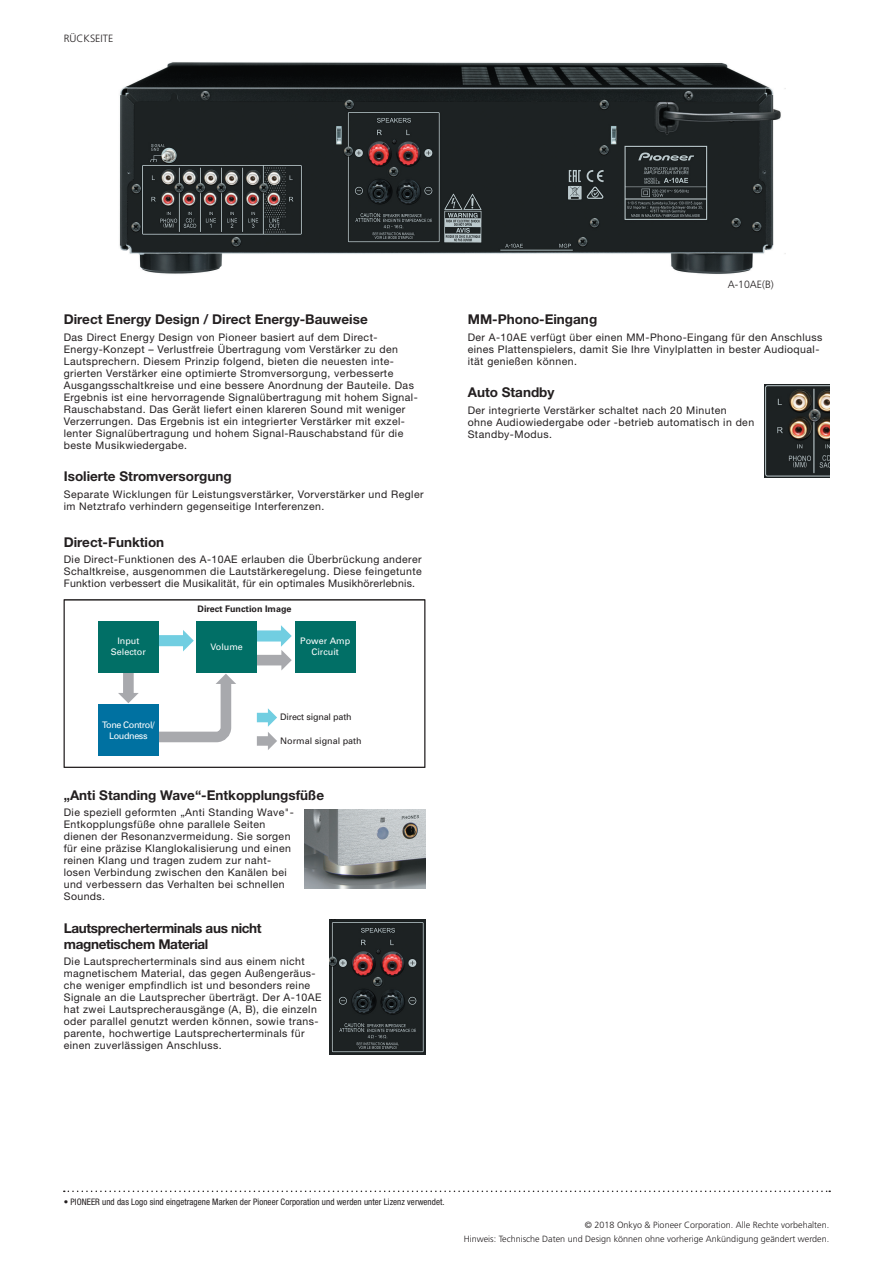
<style>
.page{position:relative;width:893px;height:1263px;background:#fff}
.page>*{position:absolute;margin:0;border:0;box-sizing:border-box;transform-origin:0 0}
._02_Pioneer_Subhead{font:700 13.5px "Helvetica Neue LT Std";color:#231f20}
._02_Pioneer_Subhead-2{font:700 13.5px/16.5px "Helvetica Neue LT Std";letter-spacing:-.025em;color:#231f20}
._02_Pioneer_Subhead-3{font:10.5px/12px "Helvetica Neue LT Std";letter-spacing:.04em;color:#231f20}
._05_sub_text{font:300 10.5px "Frutiger LT Std";color:#231f20}
._05_sub_text-2{font:300 9px "Frutiger LT Std";color:#231f20}
._07_colum{font:condensed 9px "Helvetica Neue LT Std";letter-spacing:.005em;color:#231f20}
.t1{font:9px/10.8px "Univers";color:#fff;text-align:center}
.t2{font:9px "Univers";letter-spacing:-.01em;color:#231f20}
.t3{font:9px/10.8px "Univers";letter-spacing:-.04em;color:#fff;text-align:center}
.図のタイトル{font:700 9px "Univers LT Std";color:#231f20}
</style>
<div class="page">
<img style="left:119px;top:62px;width:667px;height:212px">
<svg style="left:64px;top:1190px;width:766px;height:2px"></svg>
<img style="left:304px;top:809px;width:121px;height:80px">
<img style="left:764px;top:384px;width:65px;height:93px">
<div style="left:155px;top:635px;width:29px;height:11px;background:#71cee1"></div>
<svg style="left:183px;top:630px;width:11px;height:21px"></svg>
<div style="left:253px;top:630px;width:29px;height:11px;background:#71cee1"></div>
<div style="left:253px;top:655px;width:30px;height:10px;background:#a8a9ad"></div>
<svg style="left:281px;top:625px;width:11px;height:45px"></svg>
<div style="left:257px;top:736px;width:12px;height:10px;background:#a8a9ad"></div>
<svg style="left:118px;top:672px;width:119px;height:75px"></svg>
<div style="left:98px;top:621px;width:60px;height:51px;background:#016f66"></div>
<div style="left:98px;top:705px;width:60px;height:51px;background:#0071a1"></div>
<div style="left:197px;top:621px;width:60px;height:51px;background:#016f66"></div>
<div style="left:295px;top:621px;width:60px;height:51px;background:#016f66"></div>
<div style="left:257px;top:713px;width:12px;height:9px;background:#71cee1"></div>
<svg style="left:268px;top:708px;width:9px;height:42px"></svg>
<div style="left:64px;top:600px;width:361px;height:167px;border:1px solid #231f20"></div>
<img style="left:330px;top:920px;width:95px;height:134px">
<p class="_05_sub_text" style="left:64px;top:32px;width:51px">RÜCKSEITE</p>
<p class="_02_Pioneer_Subhead" style="left:64px;top:311px;width:305px">Direct Energy Design / Direct Energy-Bauweise</p>
<p class="_02_Pioneer_Subhead-3" style="left:64px;top:331px;width:355px">Das Direct Energy Design von Pioneer basiert auf dem Direct-Energy-Konzept – Verlustfreie Übertragung vom Verstärker zu den Lautsprechern. Diesem Prinzip folgend, bieten die neuesten inte&shy;grierten Verstärker eine optimierte Stromversorgung, verbesserte Ausgangsschaltkreise und eine bessere Anordnung der Bauteile. Das Ergebnis ist eine hervorragende Signalübertragung mit hohem Signal-Rauschabstand. Das Gerät liefert einen klareren Sound mit weniger Verzerrungen. Das Ergebnis ist ein integrierter Verstärker mit exzel&shy;lenter Signalübertragung und hohem Signal-Rauschabstand für die beste Musikwiedergabe.</p>
<p class="_02_Pioneer_Subhead" style="left:64px;top:468px;width:169px">Isolierte Stromversorgung</p>
<p class="_02_Pioneer_Subhead-3" style="left:64px;top:488px;width:361px">Separate Wicklungen für Leistungsverstärker, Vorverstärker und Regler im Netztrafo verhindern gegenseitige Interferenzen.</p>
<p class="_02_Pioneer_Subhead" style="left:64px;top:533px;width:102px">Direct-Funktion</p>
<p class="_02_Pioneer_Subhead-3" style="left:64px;top:553px;width:359px;text-align:justify">Die Direct-Funktionen des A-10AE erlauben die Überbrückung anderer Schaltkreise, ausgenommen die Lautstärkeregelung. Diese feingetunte Funktion verbessert die Musikalität, für ein optimales Musikhörerlebnis.</p>
<p class="t1" style="left:111px;top:636px;width:37px">Input<br>Selector</p>
<p class="t3" style="left:102px;top:719px;width:54px">Tone Control/<br>Loudness</p>
<p class="図のタイトル" style="left:198px;top:604px;width:95px">Direct Function Image</p>
<p class="t1" style="left:211px;top:641px;width:34px">Volume</p>
<p class="t1" style="left:300px;top:636px;width:51px">Power Amp<br>Circuit</p>
<p class="t2" style="left:280px;top:712px;width:73px">Direct signal path</p>
<p class="t2" style="left:280px;top:735px;width:83px">Normal signal path</p>
<p class="_02_Pioneer_Subhead" style="left:64px;top:786px;width:262px">„Anti Standing Wave“-Entkopplungsfüße</p>
<p class="_02_Pioneer_Subhead-3" style="left:64px;top:806px;width:232px">Die speziell geformten „Anti Standing Wave"- Entkopplungsfüße ohne parallele Seiten dienen der Resonanzvermeidung. Sie sorgen für eine präzise Klanglokalisierung und einen reinen Klang und tragen zudem zur naht&shy;losen Verbindung zwischen den Kanälen bei und verbessern das Verhalten bei schnellen Sounds.</p>
<p class="_02_Pioneer_Subhead-2" style="left:64px;top:919px;width:199px">Lautsprecherterminals aus nicht magnetischem Material</p>
<p class="_02_Pioneer_Subhead-3" style="left:64px;top:955px;width:259px">Die Lautsprecherterminals sind aus einem nicht magnetischem Material, das gegen Außengeräus&shy;che weniger empfindlich ist und besonders reine Signale an die Lautsprecher überträgt. Der A-10AE hat zwei Lautsprecherausgänge (A, B), die einzeln oder parallel genutzt werden können, sowie trans&shy;parente, hochwertige Lautsprecherterminals für einen zuverlässigen Anschluss.</p>
<p class="_05_sub_text" style="left:728px;top:279px;width:48px">A-10AE(B)</p>
<p class="_02_Pioneer_Subhead" style="left:468px;top:311px;width:131px">MM-Phono-Eingang</p>
<p class="_02_Pioneer_Subhead-3" style="left:468px;top:331px;width:356px">Der A-10AE verfügt über einen MM-Phono-Eingang für den Anschluss eines Plattenspielers, damit Sie Ihre Vinylplatten in bester Audioqual&shy;ität genießen können.</p>
<p class="_02_Pioneer_Subhead" style="left:468px;top:384px;width:88px">Auto Standby</p>
<p class="_02_Pioneer_Subhead-3" style="left:468px;top:404px;width:288px">Der integrierte Verstärker schaltet nach 20 Minuten<br>ohne Audiowiedergabe oder -betrieb automatisch in den<br>Standby-Modus.</p>
<p class="_07_colum" style="left:64px;top:1197px;width:382px">• PIONEER und das Logo sind eingetragene Marken der Pioneer Corporation und werden unter Lizenz verwendet.</p>
<p class="_05_sub_text-2" style="left:585px;top:1219px;width:246px">© 2018 Onkyo &amp; Pioneer Corporation. Alle Rechte vorbehalten.</p>
<p class="_05_sub_text-2" style="left:464px;top:1233px;width:367px">Hinweis: Technische Daten und Design können ohne vorherige Ankündigung geändert werden.</p>
</div>
